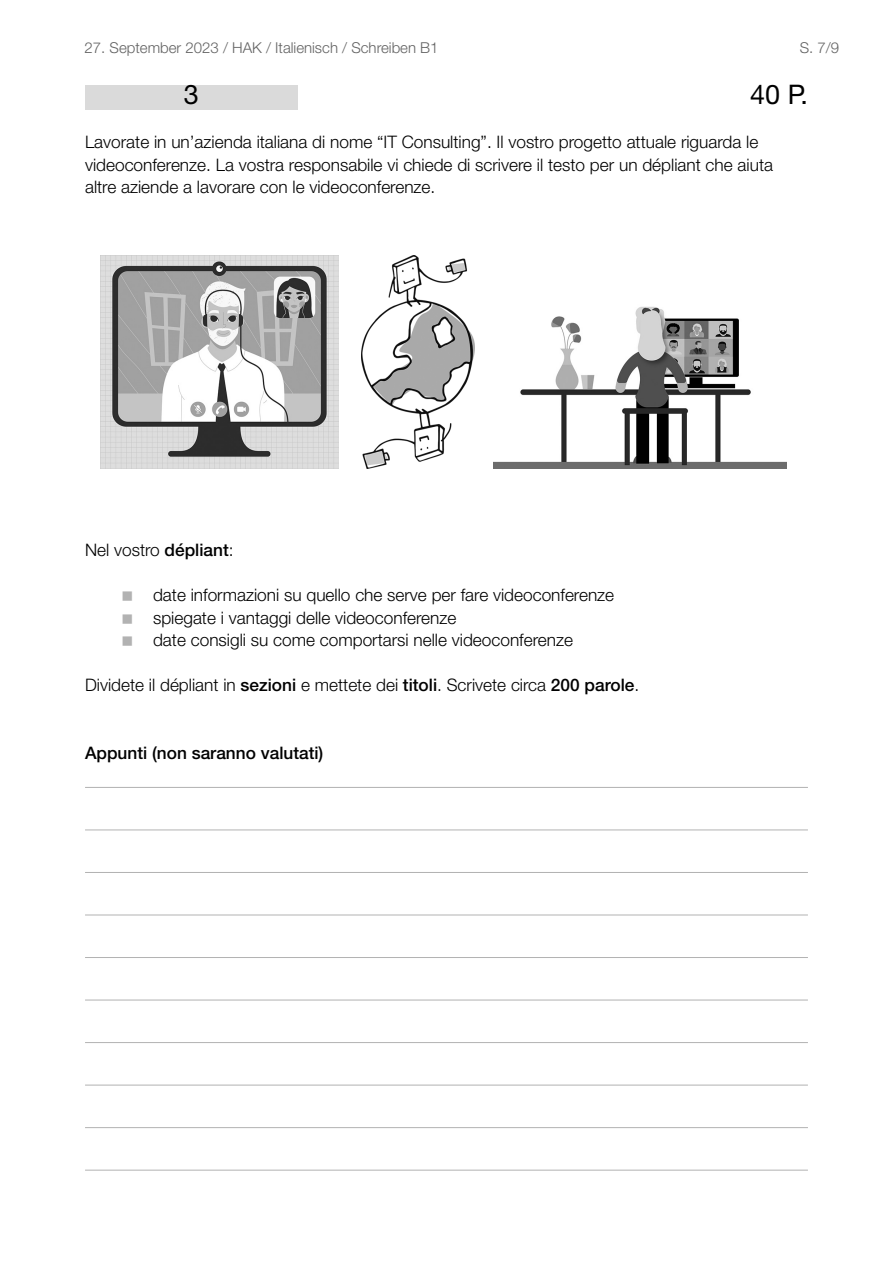
<style>
.page{position:relative;width:893px;height:1263px;background:#fff}
.page>*{position:absolute;margin:0;border:0;box-sizing:border-box;transform-origin:0 0}
.t1{font:27px "Helvetica Neue LT Pro";color:#000}
.t2{font:300 17.25px/22.5px "Helvetica Neue LT Pro";color:#000}
.t3{font:500 17.25px "Helvetica Neue LT Pro";color:#000}
.t4{font:300 15px "Helvetica Neue LT Std";color:#636363}
.s1{font-weight:500}
</style>
<div class="page">
<div style="left:85px;top:85px;width:213px;height:24px;background:#dadada"></div>
<hr style="left:85px;top:787px;width:723px;height:1px;background:#b2b2b2">
<hr style="left:85px;top:829px;width:723px;height:1px;background:#b2b2b2">
<hr style="left:85px;top:872px;width:723px;height:1px;background:#b2b2b2">
<hr style="left:85px;top:915px;width:723px;height:1px;background:#b2b2b2">
<hr style="left:85px;top:957px;width:723px;height:1px;background:#b2b2b2">
<hr style="left:85px;top:1000px;width:723px;height:1px;background:#b2b2b2">
<hr style="left:85px;top:1042px;width:723px;height:1px;background:#b2b2b2">
<hr style="left:85px;top:1085px;width:723px;height:1px;background:#b2b2b2">
<hr style="left:85px;top:1127px;width:723px;height:1px;background:#b2b2b2">
<hr style="left:85px;top:1170px;width:723px;height:1px;background:#b2b2b2">
<img style="left:100px;top:256px;width:238px;height:213px">
<img style="left:361px;top:256px;width:114px;height:213px">
<img style="left:494px;top:306px;width:293px;height:163px">
<p class="t4" style="left:85px;top:39px;width:356px">27. September 2023 / HAK / Italienisch / Schreiben B1</p>
<p class="t4" style="left:800px;top:39px;width:41px">S. 7/9</p>
<h1 class="t1" style="left:184px;top:78px;width:17px">3</h1>
<h1 class="t1" style="left:750px;top:78px;width:59px">40 P.</h1>
<p class="t2" style="left:85px;top:130px;width:689px">Lavorate in un’azienda italiana di nome “IT Consulting”. Il vostro progetto attuale riguarda le videoconferenze. La vostra responsabile vi chiede di scrivere il testo per un dépliant che aiuta altre aziende a lavorare con le videoconferenze.</p>
<p class="t2" style="left:85px;top:538px;width:150px">Nel vostro <span class="s1">dépliant</span>:</p>
<p class="t2" style="left:153px;top:583px;width:463px">date informazioni su quello che serve per fare videoconferenze spiegate i vantaggi delle videoconferenze<br>date consigli su come comportarsi nelle videoconferenze</p>
<p class="t2" style="left:85px;top:673px;width:556px">Dividete il dépliant in <span class="s1">sezioni</span> e mettete dei <span class="s1">titoli</span>. Scrivete circa <span class="s1">200 parole</span>.</p>
<p class="t3" style="left:85px;top:742px;width:240px">Appunti (non saranno valutati)</p>
</div>
